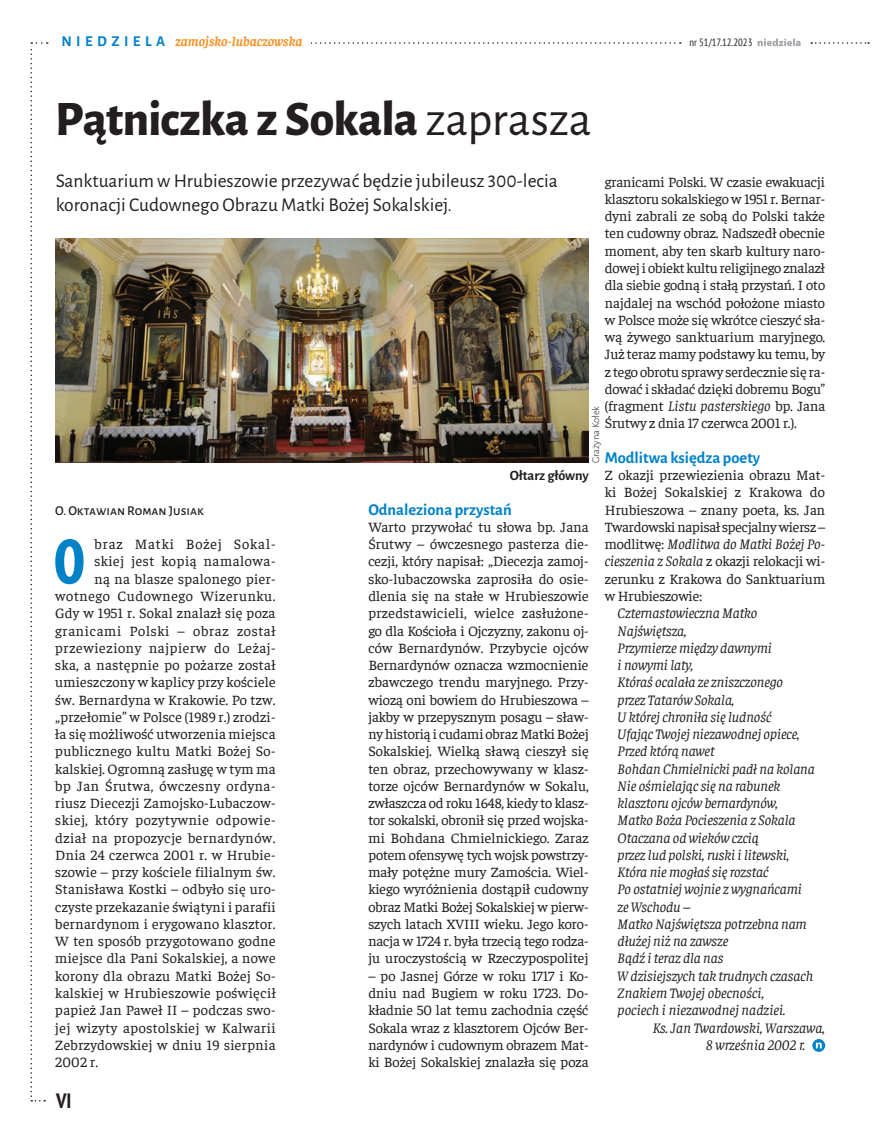
<style>
.page{position:relative;width:872px;height:1136px;background:#fff}
.page>*{position:absolute;margin:0;border:0;box-sizing:border-box;transform-origin:0 0}
.t1{font:700 condensed 65.55px "Myriad Pro";color:#0082c9}
.t2{font:800 49.5px "Alegreya Sans";letter-spacing:-.015em;color:#231f20}
.t3{font:700 condensed 20.7px "PT Sans";color:#231f20}
.t4{font:19.5px/24px "Alegreya Sans";color:#231f20}
.t5{font:700 16.5px "Alegreya Sans";color:#0082c9}
.t6{font:14.4px/17.2px "Faustina";letter-spacing:.02em;color:#231f20;text-align:justify}
.t7{font:italic 14.4px/17.2px "Faustina";letter-spacing:-.01em;color:#231f20}
.t8{font:14.4px "Faustina";letter-spacing:.04em;color:#231f20}
.t9{font:14.4px "Faustina";letter-spacing:.045em;color:#231f20}
.t10{font:14.4px "Faustina";letter-spacing:.065em;color:#231f20}
.t11{font:700 14.25px "Alegreya Sans";letter-spacing:-.005em;color:#231f20}
.t12{font:italic 700 13.5px "Faustina";color:#f69228}
.t13{font:500 13.5px "Alegreya Sans SC";color:#231f20}
.t14{font:condensed 10.5px "PT Sans";color:#231f20}
.t15{font:300 10.5px "Alegreya Sans";color:#231f20}
.s1{font-family:"Alegreya Sans";font-style:normal;font-size:15px;color:#0082c9}
.s2{font-weight:400}
.s3{font-style:italic}
</style>
<div class="page">
<svg style="left:812px;top:1038px;width:13px;height:13px"></svg>
<svg style="left:816px;top:1042px;width:5px;height:6px"></svg>
<img style="left:55px;top:238px;width:533px;height:225px">
<svg style="left:811px;top:42px;width:58px;height:2px"></svg>
<svg style="left:757px;top:39px;width:43px;height:7px"></svg>
<svg style="left:31px;top:42px;width:17px;height:1059px"></svg>
<svg style="left:311px;top:42px;width:370px;height:2px"></svg>
<p class="t12" style="left:61px;top:32px;width:242px"><span class="s1">n i e d z i e l a</span> zamojsko-lubaczowska</p>
<p class="t14" style="left:689px;top:36px;width:64px">nr 51/17.12.2023</p>
<h2 class="t2" style="left:55px;top:81px;width:538px">Pątniczka z Sokala <span class="s2">zaprasza</span></h2>
<h3 class="t4" style="left:56px;top:167px;width:503px">Sanktuarium w Hrubieszowie przezywać będzie jubileusz 300-lecia koronacji Cudownego Obrazu Matki Bożej Sokalskiej.</h3>
<p class="t6" style="left:605px;top:172px;width:222px">granicami Polski. W czasie ewakuacji klasztoru sokalskiego w 1951 r. Bernar&shy;dyni zabrali ze sobą do Polski także ten cudowny obraz. Nadszedł obecnie moment, aby ten skarb kultury naro&shy;dowej i obiekt kultu religijnego znalazł dla siebie godną i stałą przystań. I oto najdalej na wschód położone miasto w Polsce może się wkrótce cieszyć sła&shy;wą żywego sanktuarium maryjnego.<br>Już teraz mamy podstawy ku temu, by z tego obrotu sprawy serdecznie się ra&shy;dować i składać dzięki dobremu Bogu” (fragment <span class="s3">Listu pasterskiego</span> bp. Jana Śrutwy z dnia 17 czerwca 2001 r.).</p>
<p class="t5" style="left:605px;top:445px;width:157px">Modlitwa księdza poety</p>
<p class="t6" style="left:605px;top:465px;width:222px">Z okazji przewiezienia obrazu Mat&shy;ki Bożej Sokalskiej z Krakowa do Hrubieszowa – znany poeta, ks. Jan Twardowski napisał specjalny wiersz – modlitwę: <span class="s3">Modlitwa do Matki Bożej Po&shy;cieszenia z Sokala</span> z okazji relokacji wi&shy;zerunku z Krakowa do Sanktuarium w Hrubieszowie:</p>
<p class="t7" style="left:617px;top:603px;width:199px">Czternastowieczna Matko<br>Najświętsza,<br>Przymierze między dawnymi<br>i nowymi laty,<br>Któraś ocalała ze zniszczonego<br>przez Tatarów Sokala,<br>U której chroniła się ludność<br>Ufając Twojej niezawodnej opiece,<br>Przed którą nawet<br>Bohdan Chmielnicki padł na kolana<br>Nie ośmielając się na rabunek klasztoru ojców bernardynów,<br>Matko Boża Pocieszenia z Sokala<br>Otaczana od wieków czcią<br>przez lud polski, ruski i litewski,<br>Która nie mogłaś się rozstać<br>Po ostatniej wojnie z wygnańcami ze Wschodu –<br>Matko Najświętsza potrzebna nam dłużej niż na zawsze<br>Bądź i teraz dla nas<br>W dzisiejszych tak trudnych czasach<br>Znakiem Twojej obecności,<br>pociech i niezawodnej nadziei.</p>
<p class="t7" style="left:706px;top:1017px;width:120px;text-indent:-54px">Ks. Jan Twardowski, Warszawa,<br>8 września 2002 r.</p>
<p class="t15" style="left:589px;top:463px;width:58px;rotate:-90deg">Grażyna Kołek</p>
<p class="t11" style="left:510px;top:465px;width:80px">Ołtarz główny</p>
<p class="t5" style="left:368px;top:497px;width:145px">Odnaleziona przystań</p>
<p class="t6" style="left:368px;top:517px;width:222px">Warto przywołać tu słowa bp. Jana Śrutwy – ówczesnego pasterza die&shy;cezji, który napisał: „Diecezja zamoj&shy;sko-lubaczowska zaprosiła do osie&shy;dlenia się na stałe w Hrubieszowie przedstawicieli, wielce zasłużone&shy;go dla Kościoła i Ojczyzny, zakonu oj&shy;ców Bernardynów. Przybycie ojców Bernardynów oznacza wzmocnienie zbawczego trendu maryjnego. Przy&shy;wiozą oni bowiem do Hrubieszowa – jakby w przepysznym posagu – sław&shy;ny historią i cudami obraz Matki Bożej Sokalskiej. Wielką sławą cieszył się ten obraz, przechowywany w klasz&shy;torze ojców Bernardynów w Sokalu, zwłaszcza od roku 1648, kiedy to klasz&shy;tor sokalski, obronił się przed wojska&shy;mi Bohdana Chmielnickiego. Zaraz potem ofensywę tych wojsk powstrzy&shy;mały potężne mury Zamościa. Wiel&shy;kiego wyróżnienia dostąpił cudowny obraz Matki Bożej Sokalskiej w pierw&shy;szych latach XVIII wieku. Jego koro&shy;nacja w 1724 r. była trzecią tego rodza&shy;ju uroczystością w Rzeczypospolitej</p>
<p class="t6" style="left:368px;top:966px;width:222px">– po Jasnej Górze w roku 1717 i Ko&shy;dniu nad Bugiem w roku 1723. Do&shy;kładnie 50 lat temu zachodnia część Sokala wraz z klasztorem Ojców Ber&shy;nardynów i cudownym obrazem Mat&shy;ki Bożej Sokalskiej znalazła się poza</p>
<p class="t13" style="left:55px;top:501px;width:150px">O. Oktawian Roman Jusiak</p>
<h1 class="t1" style="left:54px;top:521px;width:33px">O</h1>
<p class="t10" style="left:94px;top:534px;width:183px">braz Matki Bożej Sokal-</p>
<p class="t6" style="left:94px;top:552px;width:183px">skiej jest kopią namalowa-</p>
<p class="t6" style="left:94px;top:569px;width:183px">ną na blasze spalonego pier-</p>
<p class="t8" style="left:55px;top:586px;width:222px">wotnego Cudownego Wizerunku.</p>
<p class="t6" style="left:55px;top:603px;width:222px">Gdy w 1951 r. Sokal znalazł się poza</p>
<p class="t9" style="left:55px;top:621px;width:222px">granicami Polski – obraz został</p>
<p class="t8" style="left:55px;top:638px;width:222px">przewieziony najpierw do Leżaj-</p>
<p class="t6" style="left:55px;top:655px;width:222px">ska, a następnie po pożarze został</p>
<p class="t6" style="left:55px;top:672px;width:222px">umieszczony w kaplicy przy kościele</p>
<p class="t6" style="left:55px;top:690px;width:222px">św. Bernardyna w Krakowie. Po tzw.</p>
<p class="t6" style="left:55px;top:707px;width:222px">„przełomie” w Polsce (1989 r.) zrodzi-</p>
<p class="t6" style="left:55px;top:724px;width:222px">ła się możliwość utworzenia miejsca</p>
<p class="t6" style="left:55px;top:741px;width:222px">publicznego kultu Matki Bożej So-</p>
<p class="t6" style="left:55px;top:759px;width:222px">kalskiej. Ogromną zasługę w tym ma</p>
<p class="t6" style="left:55px;top:776px;width:222px">bp Jan Śrutwa, ówczesny ordyna-</p>
<p class="t6" style="left:55px;top:793px;width:222px">riusz Diecezji Zamojsko-Lubaczow-</p>
<p class="t8" style="left:55px;top:810px;width:222px">skiej, który pozytywnie odpowie-</p>
<p class="t6" style="left:55px;top:828px;width:222px">dział na propozycje bernardynów.</p>
<p class="t6" style="left:55px;top:845px;width:222px">Dnia 24 czerwca 2001 r. w Hrubie-</p>
<p class="t6" style="left:55px;top:862px;width:222px">szowie – przy kościele filialnym św.</p>
<p class="t6" style="left:55px;top:879px;width:222px">Stanisława Kostki – odbyło się uro-</p>
<p class="t6" style="left:55px;top:897px;width:222px">czyste przekazanie świątyni i parafii</p>
<p class="t6" style="left:55px;top:914px;width:222px">bernardynom i erygowano klasztor.</p>
<p class="t6" style="left:55px;top:931px;width:222px">W ten sposób przygotowano godne</p>
<p class="t6" style="left:55px;top:948px;width:222px">miejsce dla Pani Sokalskiej, a nowe</p>
<p class="t6" style="left:55px;top:966px;width:222px">korony dla obrazu Matki Bożej So-</p>
<p class="t6" style="left:55px;top:983px;width:222px">kalskiej w Hrubieszowie poświęcił</p>
<p class="t6" style="left:55px;top:1000px;width:222px">papież Jan Paweł II – podczas swo-</p>
<p class="t6" style="left:55px;top:1017px;width:222px">jej wizyty apostolskiej w Kalwarii</p>
<p class="t6" style="left:55px;top:1035px;width:222px">Zebrzydowskiej w dniu 19 sierpnia</p>
<p class="t6" style="left:55px;top:1052px;width:44px">2002 r.</p>
<h3 class="t3" style="left:56px;top:1086px;width:17px">VI</h3>
</div>
